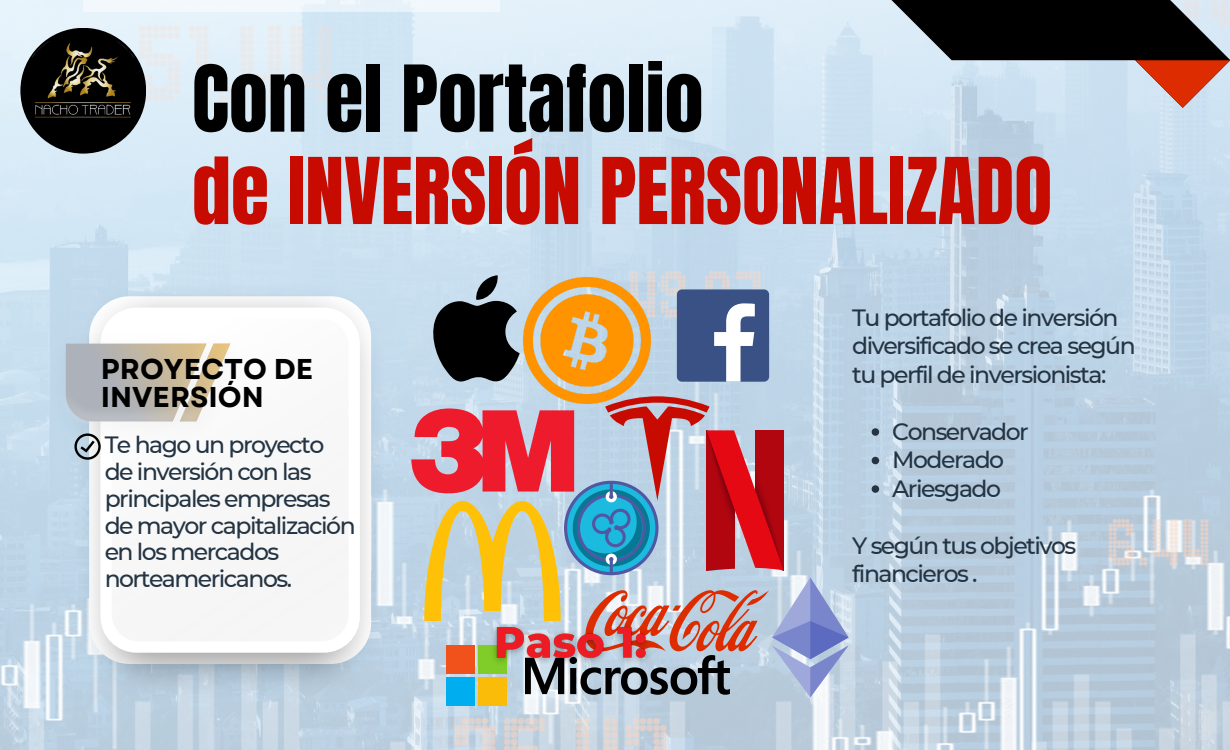
<style>
.page{position:relative;width:1230px;height:750px;background:#fff}
.page>*{position:absolute;margin:0;border:0;box-sizing:border-box;transform-origin:0 0}
.t1{font:78.2px "Anton";color:#c70b01}
.t2{font:78.2px "Anton";color:#000}
.t3{font:700 28.7px/28.5px "Garet";color:#000}
.t4{font:500 23.5px/26.7px "Montserrat";letter-spacing:-.065em;color:#243443}
</style>
<div class="page">
<img style="left:0;top:0;width:1230px;height:750px">
<div style="left:83px;top:0;width:417px;height:11px;background:#f2f8fc"></div>
<svg style="left:891px;top:0;width:339px;height:108px;background:#727074"></svg>
<div style="left:20px;top:28px;width:126px;height:126px;background:#000;border-radius:50%"></div>
<img style="left:32px;top:42px;width:101px;height:76px">
<img style="left:78px;top:285px;width:305px;height:413px">
<div style="left:100px;top:308px;width:260px;height:345px;background:#fff;border-radius:36px"></div>
<div style="left:112px;top:319px;width:237px;height:322px;background:#f7f7f7;border-radius:27px"></div>
<img style="left:46px;top:327px;width:58px;height:123px">
<img style="left:57px;top:335px;width:173px;height:96px">
<svg style="left:74px;top:433px;width:27px;height:27px"></svg>
<svg style="left:428px;top:275px;width:92px;height:107px;background:#515a61"></svg>
<div style="left:677px;top:289px;width:92px;height:93px;background:#395185;border-radius:5px"></div>
<svg style="left:714px;top:303px;width:41px;height:79px"></svg>
<div style="left:446px;top:677px;width:29px;height:29px;background:#00adef"></div>
<div style="left:478px;top:677px;width:29px;height:29px;background:#fbbc09"></div>
<img style="left:524px;top:277px;width:126px;height:119px">
<svg style="left:411px;top:396px;width:438px;height:301px;background:#bba0a6"></svg>
<svg style="left:872px;top:428px;width:7px;height:8px"></svg>
<svg style="left:872px;top:457px;width:7px;height:7px"></svg>
<svg style="left:872px;top:485px;width:7px;height:8px"></svg>
<img style="left:483px;top:608px;width:175px;height:74px">
<h1 class="t2" style="left:192px;top:43px;width:513px">Con el Portafolio</h1>
<h1 class="t1" style="left:192px;top:135px;width:862px">de INVERSIÓN PERSONALIZADO</h1>
<p class="t3" style="left:101px;top:355px;width:214px">PROYECTO DE<br>INVERSIÓN</p>
<p class="t4" style="left:105px;top:432px;width:253px">Te hago un proyecto de inversión con las principales empresas de mayor capitalización en los mercados norteamericanos.</p>
<p class="t4" style="left:852px;top:303px;width:285px;line-height:28.5px">Tu portafolio de inversión diversificado se crea según tu perfil de inversionista:</p>
<p class="t4" style="left:892px;top:417px;width:138px;line-height:28.5px">Conservador<br>Moderado<br>Ariesgado</p>
<p class="t4" style="left:852px;top:531px;width:226px;line-height:28.5px">Y según tus objetivos financieros .</p>
</div>
